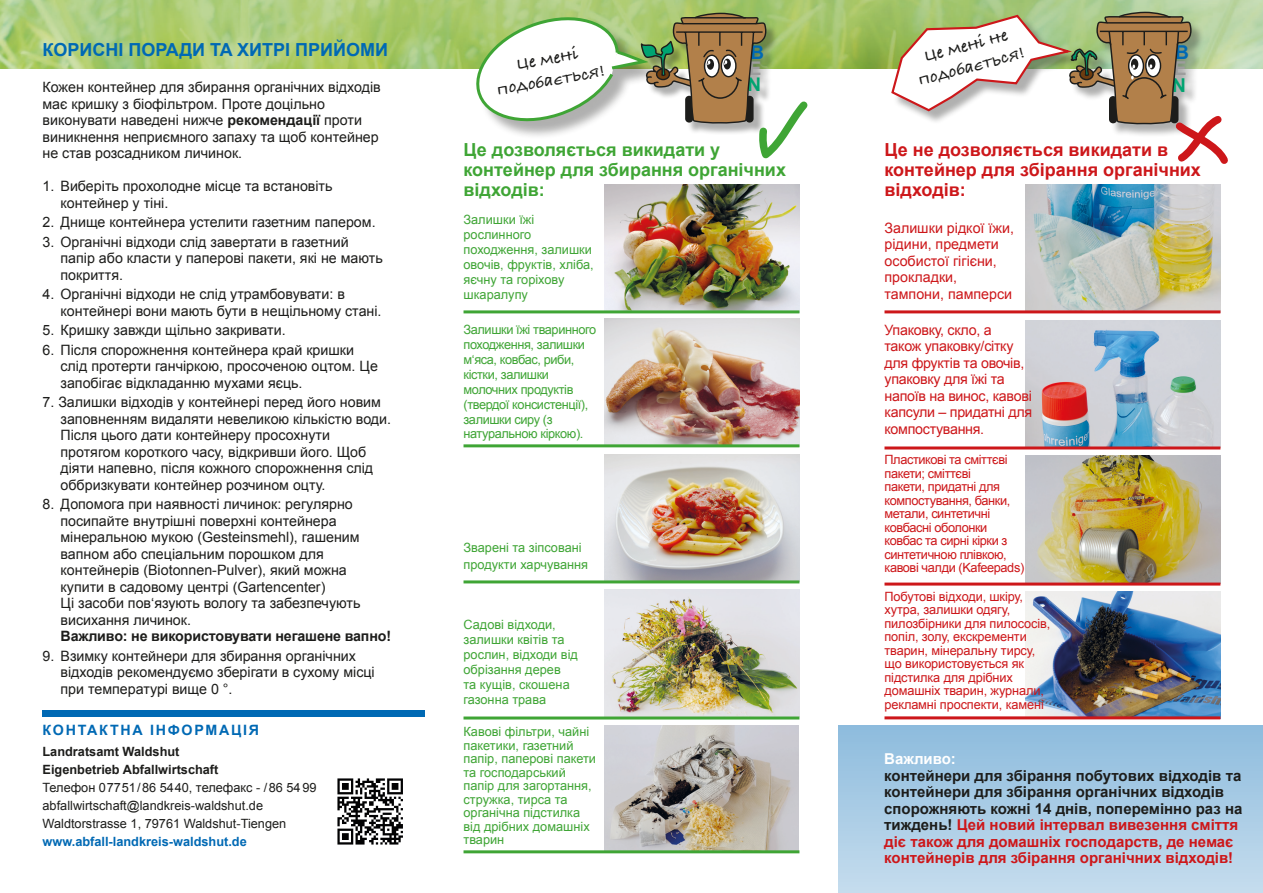
<style>
.page{position:relative;width:1263px;height:893px;background:#fff}
.page>*{position:absolute;margin:0;border:0;box-sizing:border-box;transform-origin:0 0}
.t1{font:700 19.2px "Arial";color:#0069b4}
.t2{font:700 19.2px "Arial";color:#9d9d9d}
.t3{font:700 19.2px "Arial";color:#00a471}
.t4{font:700 18.9px "Arial";color:#0069b4}
.t5{font:700 18.9px "Arial";color:#9d9d9d}
.t6{font:700 18.9px "Arial";color:#00a471}
.t7{font:700 18px/20.2px "Arial";color:#cd171a}
.t8{font:700 18px/20.2px "Arial";color:#3fa535}
.t9{font:700 18px/21.6px "Bradley Hand ITCTT";color:#1d1d1b;text-align:center}
.t10{font:700 18px "Arial";color:#0069b4}
.t11{font:700 15px/16.5px "Arial";color:#1d1d1b}
.t12{font:700 15px "Arial";color:#fff}
.t13{font:14.25px/16.5px "Arial";color:#1d1d1b}
.t14{font:14.25px/16.5px "Arial";letter-spacing:-.02em;color:#cd171a}
.t15{font:14.25px/16.5px "Arial";color:#cd171a}
.t16{font:700 14.25px "Arial";letter-spacing:-.01em;color:#1d1d1b}
.t17{font:700 14.25px "Arial";letter-spacing:.12em;color:#0069b4}
.t18{font:12.75px/13.5px "Arial";letter-spacing:-.02em;color:#cd171a}
.t19{font:12.75px/15px "Arial";color:#3fa535}
.t20{font:12.75px/15px "Arial";letter-spacing:-.03em;color:#3fa535}
.t21{font:12.75px/18px "Arial";color:#1d1d1b}
.t22{font:700 12.75px/18px "Arial";color:#1d1d1b}
.t23{font:700 12.75px "Arial";color:#0069b4}
.s1{font-weight:700}
.s2{color:#cd171a}
</style>
<div class="page">
<div style="left:43px;top:710px;width:382px;height:6px;background:#0069b4"></div>
<img style="left:0;top:0;width:1263px;height:68px">
<img style="left:1025px;top:455px;width:195px;height:128px">
<img style="left:1025px;top:320px;width:195px;height:126px">
<img style="left:604px;top:725px;width:195px;height:125px">
<img style="left:604px;top:589px;width:195px;height:127px">
<img style="left:604px;top:454px;width:195px;height:126px">
<img style="left:604px;top:319px;width:195px;height:125px">
<img style="left:1025px;top:185px;width:195px;height:125px">
<img style="left:1025px;top:591px;width:195px;height:125px">
<svg style="left:890px;top:12px;width:344px;height:152px"></svg>
<hr style="left:463px;top:444px;width:336px;height:3px;background:#3fa535">
<hr style="left:463px;top:580px;width:336px;height:3px;background:#3fa535">
<hr style="left:463px;top:716px;width:336px;height:3px;background:#3fa535">
<hr style="left:463px;top:850px;width:336px;height:3px;background:#3fa535">
<hr style="left:884px;top:310px;width:336px;height:3px;background:#cd171a">
<hr style="left:884px;top:446px;width:336px;height:3px;background:#cd171a">
<hr style="left:884px;top:583px;width:336px;height:3px;background:#cd171a">
<hr style="left:884px;top:716px;width:336px;height:3px;background:#cd171a">
<img style="left:604px;top:185px;width:195px;height:125px">
<hr style="left:463px;top:310px;width:336px;height:3px;background:#3fa535">
<svg style="left:473px;top:12px;width:341px;height:147px"></svg>
<div style="left:838px;top:725px;width:425px;height:168px;background:linear-gradient(to bottom,#8dbcdd,#c5dced)"></div>
<img style="left:337px;top:778px;width:66px;height:67px">
<p class="t10" style="left:43px;top:37px;width:347px">КОРИСНІ ПОРАДИ TA ХИТРІ ПРИЙОМИ</p>
<p class="t13" style="left:43px;top:79px;width:340px">Кожен контейнер для збирання органічних відходів має кришку з біофільтром. Проте доцільно виконувати наведені нижче <span class="s1">рекомендації</span> проти виникнення неприємного запаху та щоб контейнер не став розсадником личинок.</p>
<p class="t13" style="left:61px;top:178px;width:274px;text-indent:-18px">1. Виберіть прохолодне місце та встановiть контейнер у тіні.</p>
<p class="t13" style="left:43px;top:214px;width:335px">2. Днище контейнера устелити газетним папером.</p>
<p class="t13" style="left:61px;top:234px;width:324px;text-indent:-18px">3. Органічні відходи слід завертати в газетний папір або класти у паперові пакети, якi не мають покриття.</p>
<p class="t13" style="left:61px;top:286px;width:323px;text-indent:-18px">4. Органічні відходи не слід утрамбовувати: в контейнері вони мають бути в нещільному стані.</p>
<p class="t13" style="left:43px;top:322px;width:245px">5. Кришку завжди щільно закривати.</p>
<p class="t13" style="left:61px;top:342px;width:319px;text-indent:-18px">6. Після спорожнення контейнера край кришки слід протерти ганчіркою, просоченою оцтом. Це запобігає відкладанню мухами яєць.</p>
<p class="t13" style="left:61px;top:394px;width:332px;text-indent:-18px">7. Залишки відходів у контейнері перед його новим заповненням видаляти невеликою кількістю води.<br>Після цього дати контейнеру просохнути протягом короткого часу, відкривши його. Щоб діяти напевно, після кожного спорожнення слід оббризкувати контейнер розчином оцту.</p>
<p class="t13" style="left:61px;top:496px;width:301px;text-indent:-18px">8. Допомога при наявностi личинок: регулярно посипайте внутрішні поверхні контейнера мінеральною мукою (Gesteinsmehl), гашеним вапном або спеціальним порошком для контейнерів (Biotonnen-Pulver), який можна купити в садовому центрі (Gartencenter)<br>Ці засоби пов‘язують вологу та забезпечують висихання личинок.</p>
<p class="t16" style="left:61px;top:627px;width:332px">Важливо: не використовувати негашене вапно!</p>
<p class="t13" style="left:61px;top:648px;width:316px;text-indent:-18px">9. Взимку контейнери для збирання органічних відходів рекомендуємо зберігати в сухому місці при температурі вище 0 °.</p>
<p class="t17" style="left:43px;top:721px;width:218px">КОНТАКТНА ІНФОРМАЦІЯ</p>
<p class="t22" style="left:43px;top:743px;width:177px">Landratsamt Waldshut<br>Eigenbetrieb Abfallwirtschaft</p>
<p class="t21" style="left:43px;top:779px;width:276px">Телефон 07751/86 5440, телефакс - /86 54 99 abfallwirtschaft@landkreis-waldshut.de<br>Waldtorstrasse 1, 79761 Waldshut-Tiengen</p>
<p class="t23" style="left:43px;top:833px;width:206px">www.abfall-landkreis-waldshut.de</p>
<p class="t9" style="left:491px;top:57px;width:111px;rotate:-10deg">Це мені подобається!</p>
<h2 class="t4" style="left:750px;top:40px;width:15px">B</h2>
<h2 class="t5" style="left:749px;top:56px;width:14px">E</h2>
<h2 class="t6" style="left:747px;top:72px;width:15px">N</h2>
<p class="t9" style="left:910px;top:48px;width:111px;rotate:-15deg">Це мені не подобається!</p>
<h1 class="t1" style="left:1175px;top:40px;width:15px">B</h1>
<h1 class="t2" style="left:1174px;top:56px;width:14px">E</h1>
<h1 class="t3" style="left:1172px;top:72px;width:15px">N</h1>
<p class="t8" style="left:463px;top:140px;width:324px">Це дозволяється викидати у контейнер для збирання органічних відходів:</p>
<p class="t7" style="left:884px;top:140px;width:318px">Це не дозволяється викидати в контейнер для збiрання органічних відходів:</p>
<p class="t19" style="left:463px;top:212px;width:132px">Залишки їжі рослинного походження, залишки овочів, фруктів, хліба, яєчну та горіхову шкаралупу</p>
<p class="t20" style="left:463px;top:322px;width:134px">Залишки їжі тваринного походження, залишки м‘яса, ковбас, риби, кістки, залишки молочних продуктів (твердої консистенції), залишки сиру (з натуральною кіркою).</p>
<p class="t19" style="left:463px;top:539px;width:126px;line-height:16.5px">Зварені та зіпсовані продукти харчування</p>
<p class="t19" style="left:463px;top:617px;width:116px">Садові відходи, залишки квітів та рослин, відходи від обрізання дерев<br>та кущів, скошена газонна трава</p>
<p class="t19" style="left:463px;top:725px;width:134px;line-height:13.5px">Кавові фільтри, чайні пакетики, газетний папір, паперові пакети та господарський папір для загортання, стружка, тирса та органічна підстилка від дрібних домашніх тварин</p>
<p class="t15" style="left:884px;top:219px;width:131px">Залишки рідкої їжи, рідини, предмети особистої гігієни, прокладки, тампони, памперси</p>
<p class="t14" style="left:884px;top:321px;width:149px">Упаковку, скло, a<br>також упаковку/сітку для фруктів та овочів, упаковку для їжі та напоїв на винос, кавові капсули – придатні для компостування.</p>
<p class="t18" style="left:884px;top:453px;width:141px">Пластикові та сміттєві пакети; сміттєві<br>пакети, придатні для компостування, банки, метали, синтетичні ковбасні оболонки ковбас та сирні кірки з синтетичною плівкою, кавові чалди (Kafeepads)</p>
<p class="t18" style="left:884px;top:590px;width:167px">Побутові відходи, шкіру, хутра, залишки одягу, пилозбірники для пилососiв, попіл, золу, екскременти тварин, мінеральну тирсу, що використовується як підстилка для дрібних домашніх тварин, журнали, рекламні проспекти, камені</p>
<p class="t12" style="left:884px;top:749px;width:73px">Важливо:</p>
<p class="t11" style="left:884px;top:768px;width:360px">контейнери для збiрання побутових відходів та контейнери для збiрання органічних відходів спорожняють кожні 14 днів, поперемінно раз на тиждень! <span class="s2">Цей новий інтервал вивезення сміття діє також для домашніх господарств, де немає контейнерів для збiрання органічних відходів!</span></p>
</div>
